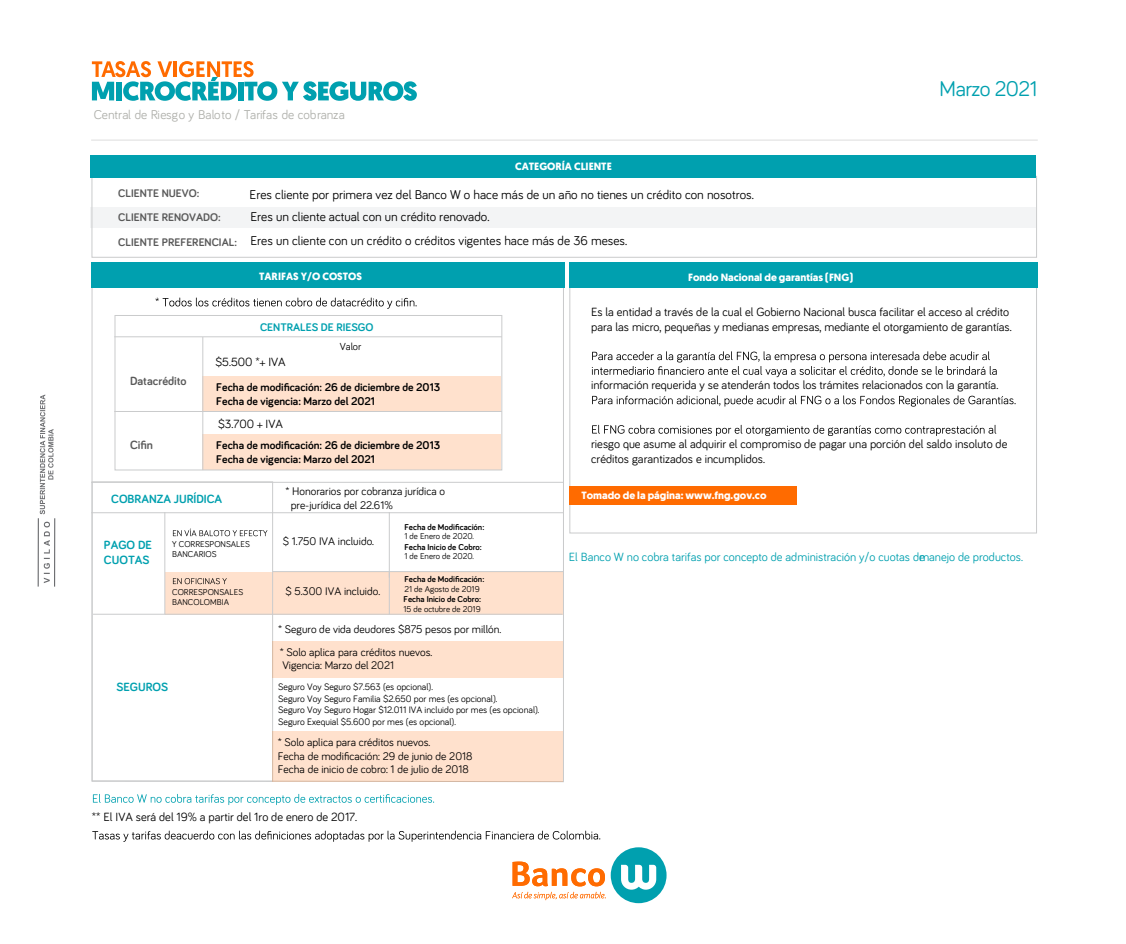
<style>
.page{position:relative;width:1126px;height:944px;background:#fff}
.page>*{position:absolute;margin:0;border:0;box-sizing:border-box;transform-origin:0 0}
.t1{font:21.88px "Bariol";letter-spacing:-.025em;color:#00a0af}
.t2{font:13.12px/23.6px "Bariol";color:#000}
.t3{font:13.12px "Bariol";color:#afb0ab}
.t4{font:12.25px/14.7px "Bariol";color:#000}
.t5{font:12.25px "Bariol";color:#00a0af}
.t6{font:700 12.25px/14.7px "Bariol";color:#00a0af}
.t7{font:700 12.25px "Bariol";color:#595959}
.t8{font:700 11.55px/13.8px "Bariol";color:#000}
.t9{font:11.38px/13.7px "Bariol";color:#000}
.t10{font:700 11.38px/24.5px "Bariol";color:#595959}
.t11{font:700 11.38px "Bariol";color:#00a0af}
.t12{font:700 10.5px "Geomanist";color:#fff}
.t13{font:10.5px "Bariol";color:#000}
.t14{font:9.62px/11.4px "Bariol";color:#000}
.t15{font:8.75px/10.5px "Bariol";color:#000}
.t16{font:700 8.75px "Bariol";color:#000}
</style>
<div class="page">
<div style="left:90px;top:207px;width:945px;height:20px;background:#f3f4f5"></div>
<div style="left:91px;top:176px;width:945px;height:82px;border:1px solid #cacbcc"></div>
<div style="left:91px;top:155px;width:945px;height:23px;background:#00a0af"></div>
<div style="left:569px;top:262px;width:468px;height:26px;background:#00a0af"></div>
<div style="left:569px;top:486px;width:228px;height:18px;background:#ff6b00"></div>
<svg style="left:91px;top:288px;width:473px;height:494px"></svg>
<div style="left:91px;top:262px;width:473px;height:26px;background:#00a0af"></div>
<hr style="left:93px;top:614px;width:469px;height:1px;background:#cacbcc">
<svg style="left:155px;top:297px;width:261px;height:12px"></svg>
<svg style="left:93px;top:794px;width:341px;height:11px"></svg>
<svg style="left:92px;top:830px;width:508px;height:12px"></svg>
<hr style="left:91px;top:140px;width:946px;height:1px;background:#ddd">
<svg style="left:92px;top:61px;width:325px;height:40px"></svg>
<div style="left:610px;top:847px;width:56px;height:56px;background:#00a0af;border-radius:50%"></div>
<svg style="left:621px;top:864px;width:35px;height:25px"></svg>
<svg style="left:512px;top:861px;width:93px;height:39px"></svg>
<svg style="left:591px;top:351px;width:405px;height:26px"></svg>
<svg style="left:592px;top:395px;width:423px;height:11px"></svg>
<svg style="left:592px;top:425px;width:404px;height:11px"></svg>
<svg style="left:40px;top:394px;width:13px;height:120px"></svg>
<svg style="left:44px;top:521px;width:6px;height:62px"></svg>
<hr style="left:38px;top:518px;width:1px;height:68px;background:#6c6d70">
<hr style="left:54px;top:518px;width:1px;height:68px;background:#6c6d70">
<div style="left:272px;top:641px;width:290px;height:36px;background:#ffe1cd"></div>
<div style="left:272px;top:731px;width:290px;height:51px;background:#ffe1cd"></div>
<svg style="left:173px;top:528px;width:94px;height:8px"></svg>
<svg style="left:173px;top:578px;width:54px;height:6px"></svg>
<hr style="left:164px;top:512px;width:1px;height:102px;background:#cacbcc">
<hr style="left:389px;top:512px;width:1px;height:66px;background:#cacbcc">
<hr style="left:389px;top:572px;width:1px;height:42px;background:#cacbcc">
<p class="t3" style="left:94px;top:106px;width:253px">Central de Riesgo y Baloto / Tarifas de cobranza</p>
<p class="t12" style="left:515px;top:159px;width:98px">CATEGORÍA CLIENTE</p>
<p class="t10" style="left:118px;top:180px;width:120px">CLIENTE NUEVO:<br>CLIENTE RENOVADO:<br>CLIENTE PREFERENCIAL:</p>
<p class="t2" style="left:249px;top:182px;width:505px">Eres cliente por primera vez del Banco W o hace más de un año no tienes un crédito con nosotros.</p>
<p class="t2" style="left:250px;top:205px;width:378px">Eres un cliente actual con un crédito renovado.<br>Eres un cliente con un crédito o créditos vigentes hace más de 36 meses.</p>
<p class="t12" style="left:259px;top:269px;width:104px">TARIFAS Y/O COSTOS</p>
<p class="t12" style="left:688px;top:270px;width:166px">Fondo Nacional de garantías (FNG)</p>
<h1 class="t1" style="left:939px;top:74px;width:99px">Marzo 2021</h1>
<p class="t11" style="left:260px;top:319px;width:115px">CENTRALES DE RIESGO</p>
<p class="t7" style="left:130px;top:372px;width:58px">Datacrédito</p>
<p class="t7" style="left:130px;top:436px;width:24px">Cifin</p>
<p class="t4" style="left:215px;top:354px;width:72px">$5.500 *+ IVA</p>
<p class="t13" style="left:340px;top:339px;width:23px">Valor</p>
<p class="t8" style="left:216px;top:380px;width:225px">Fecha de modificación: 26 de diciembre de 2013<br>Fecha de vigencia: Marzo del 2021</p>
<p class="t8" style="left:216px;top:437px;width:225px">Fecha de modificación: 26 de diciembre de 2013<br>Fecha de vigencia: Marzo del 2021</p>
<p class="t4" style="left:218px;top:416px;width:66px">$3.700 + IVA</p>
<p class="t6" style="left:111px;top:491px;width:113px">COBRANZA JURÍDICA</p>
<p class="t9" style="left:291px;top:484px;width:156px;line-height:13.1px;text-indent:-5px">* Honorarios por cobranza jurídica o pre-jurídica del 22.61%</p>
<p class="t6" style="left:104px;top:537px;width:49px">PAGO DE<br>CUOTAS</p>
<p class="t16" style="left:404px;top:521px;width:81px">Fecha de Modificación:</p>
<p class="t15" style="left:404px;top:531px;width:71px">1 de Enero de 2020.</p>
<p class="t16" style="left:404px;top:541px;width:79px">Fecha Inicio de Cobro:</p>
<p class="t15" style="left:404px;top:551px;width:71px">1 de Enero de 2020.</p>
<p class="t16" style="left:404px;top:573px;width:81px">Fecha de Modificación:</p>
<p class="t15" style="left:404px;top:583px;width:77px">21 de Agosto de 2019</p>
<p class="t16" style="left:403px;top:593px;width:79px">Fecha Inicio de Cobro:</p>
<p class="t15" style="left:403px;top:603px;width:79px">15 de octubre de 2019</p>
<p class="t9" style="left:283px;top:534px;width:93px">$ 1.750 IVA incluido.</p>
<p class="t9" style="left:285px;top:583px;width:96px">$ 5.300 IVA incluido.</p>
<p class="t15" style="left:172px;top:538px;width:79px">Y CORRESPONSALES<br>BANCARIOS</p>
<p class="t15" style="left:172px;top:586px;width:73px">CORRESPONSALES<br>BANCOLOMBIA</p>
<p class="t9" style="left:278px;top:621px;width:225px">* Seguro de vida deudores $875 pesos por millón.</p>
<p class="t6" style="left:116px;top:679px;width:53px">SEGUROS</p>
<p class="t9" style="left:280px;top:644px;width:154px">* Solo aplica para créditos nuevos.<br>Vigencia: Marzo del 2021</p>
<p class="t14" style="left:278px;top:681px;width:263px">Seguro Voy Seguro $7.563 (es opcional).<br>Seguro Voy Seguro Familia $2.650 por mes (es opcional).<br>Seguro Voy Seguro Hogar $12.011 IVA incluido por mes (es opcional).<br>Seguro Exequial $5.600 por mes (es opcional).</p>
<p class="t9" style="left:278px;top:735px;width:196px">* Solo aplica para créditos nuevos.<br>Fecha de modificación: 29 de junio de 2018<br>Fecha de inicio de cobro: 1 de julio de 2018</p>
<p class="t4" style="left:92px;top:809px;width:267px">** El IVA será del 19% a partir del 1ro de enero de 2017.</p>
<p class="t4" style="left:591px;top:304px;width:422px">Es la entidad a través de la cual el Gobierno Nacional busca facilitar el acceso al crédito para las micro, pequeñas y medianas empresas, mediante el otorgamiento de garantías.</p>
<p class="t4" style="left:591px;top:377px;width:408px">información requerida y se atenderán todos los trámites relacionados con la garantía.</p>
<p class="t4" style="left:591px;top:436px;width:418px">riesgo que asume al adquirir el compromiso de pagar una porción del saldo insoluto de créditos garantizados e incumplidos.</p>
<p class="t12" style="left:581px;top:488px;width:186px">Tomado de la página: www.fng.gov.co</p>
<p class="t5" style="left:569px;top:548px;width:455px">El Banco W no cobra tarifas por concepto de administración y/o cuotas de manejo de productos.</p>
</div>
